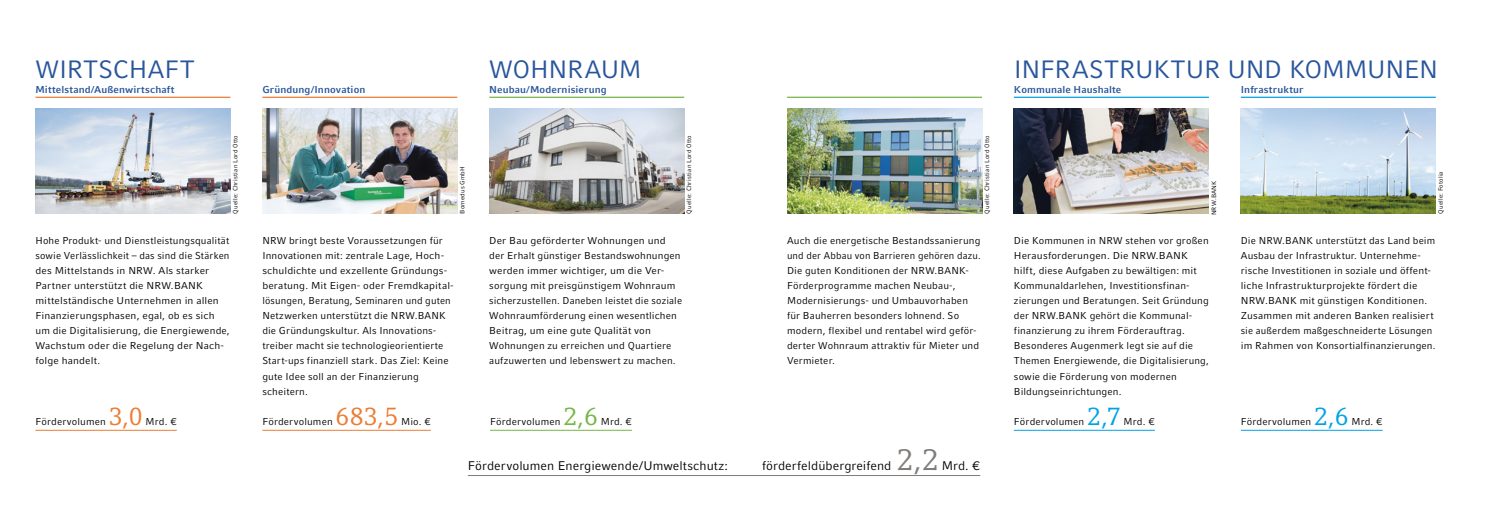
<style>
.page{position:relative;width:1489px;height:525px;background:#fff}
.page>*{position:absolute;margin:0;border:0;box-sizing:border-box;transform-origin:0 0}
.t1{font:30px "Compatil Letter LT";color:#7f7c7a}
.t2{font:25px "Compatil Fact LT";letter-spacing:-.01em;color:#29559c}
.t3{font:25px "Compatil Letter LT";color:#ec7c32}
.t4{font:25px "Compatil Letter LT";color:#00a2e6}
.t5{font:25px "Compatil Letter LT";color:#77b647}
.t6{font:12.5px "Compatil Fact LT";letter-spacing:.005em;color:#000}
.t7{font:10px/15px "Compatil Fact LT";letter-spacing:.015em;color:#000}
.t8{font:700 10px "Compatil Fact LT";letter-spacing:.01em;color:#29559c}
.t9{font:6.25px "Compatil Fact LT";letter-spacing:.025em;color:#000}
</style>
<div class="page">
<hr style="left:35px;top:97px;width:195px;height:1px;background:#ec7c32">
<hr style="left:262px;top:97px;width:195px;height:1px;background:#ec7c32">
<hr style="left:489px;top:97px;width:195px;height:1px;background:#77b647">
<hr style="left:787px;top:97px;width:194px;height:1px;background:#77b647">
<hr style="left:1013px;top:97px;width:195px;height:1px;background:#00a2e6">
<hr style="left:1240px;top:97px;width:195px;height:1px;background:#00a2e6">
<img style="left:35px;top:108px;width:195px;height:105px">
<img style="left:262px;top:108px;width:195px;height:105px">
<img style="left:489px;top:108px;width:195px;height:105px">
<img style="left:787px;top:108px;width:194px;height:105px">
<img style="left:1013px;top:108px;width:195px;height:105px">
<img style="left:1240px;top:108px;width:195px;height:105px">
<hr style="left:35px;top:430px;width:142px;height:1px;background:#ec7c32">
<hr style="left:262px;top:430px;width:169px;height:1px;background:#ec7c32">
<hr style="left:490px;top:430px;width:142px;height:1px;background:#77b647">
<hr style="left:1013px;top:430px;width:141px;height:1px;background:#00a2e6">
<hr style="left:1240px;top:430px;width:142px;height:1px;background:#00a2e6">
<hr style="left:468px;top:475px;width:512px;height:1px;background:#7f7c7a">
<h2 class="t2" style="left:35px;top:55px;width:161px">WIRTSCHAFT</h2>
<h2 class="t2" style="left:489px;top:55px;width:154px">WOHNRAUM</h2>
<h2 class="t2" style="left:1013px;top:55px;width:426px">INFRASTRUKTUR UND KOMMUNEN</h2>
<p class="t8" style="left:35px;top:84px;width:140px">Mittelstand/Außenwirtschaft</p>
<p class="t8" style="left:262px;top:84px;width:105px">Gründung/Innovation</p>
<p class="t8" style="left:489px;top:84px;width:119px">Neubau/Modernisierung</p>
<p class="t8" style="left:1013px;top:84px;width:109px">Kommunale Haushalte</p>
<p class="t8" style="left:1240px;top:84px;width:64px">Infrastruktur</p>
<p class="t9" style="left:232px;top:213px;width:80px;rotate:-90deg">Quelle: Christian Lord Otto</p>
<p class="t9" style="left:458px;top:213px;width:49px;rotate:-90deg">Bomedus GmbH</p>
<p class="t9" style="left:685px;top:213px;width:80px;rotate:-90deg">Quelle: Christian Lord Otto</p>
<p class="t9" style="left:983px;top:213px;width:80px;rotate:-90deg">Quelle: Christian Lord Otto</p>
<p class="t9" style="left:1210px;top:215px;width:36px;rotate:-90deg">NRW.BANK</p>
<p class="t9" style="left:1436px;top:213px;width:44px;rotate:-90deg">Quelle: Fotolia</p>
<p class="t7" style="left:35px;top:233px;width:196px">Hohe Produkt- und Dienstleistungsqualität sowie Verlässlichkeit – das sind die Stärken des Mittelstands in NRW. Als starker Partner unterstützt die NRW.BANK mittelständische Unternehmen in allen Finanzierungsphasen, egal, ob es sich um die Digitalisierung, die Energiewende, Wachstum oder die Regelung der Nach&shy;folge handelt.</p>
<p class="t7" style="left:262px;top:233px;width:193px">NRW bringt beste Voraussetzungen für Innovationen mit: zentrale Lage, Hoch&shy;schuldichte und exzellente Gründungs&shy;beratung. Mit Eigen- oder Fremdkapital&shy;lösungen, Beratung, Seminaren und guten Netzwerken unterstützt die NRW.BANK die Gründungskultur. Als Innovations&shy;treiber macht sie technologieorientierte Start-ups finanziell stark. Das Ziel: Keine gute Idee soll an der Finanzierung scheitern.</p>
<p class="t7" style="left:489px;top:233px;width:194px">Der Bau geförderter Wohnungen und der Erhalt günstiger Bestandswohnungen werden immer wichtiger, um die Ver-- sorgung mit preisgünstigem Wohnraum sicherzustellen. Daneben leistet die soziale Wohnraumförderung einen wesentlichen Beitrag, um eine gute Qualität von Wohnungen zu erreichen und Quartiere aufzuwerten und lebenswert zu machen.</p>
<p class="t7" style="left:787px;top:233px;width:195px">Auch die energetische Bestandssanierung und der Abbau von Barrieren gehören dazu.<br>Die guten Konditionen der NRW.BANK-Förderprogramme machen Neubau-, Modernisierungs- und Umbauvorhaben für Bauherren besonders lohnend. So modern, flexibel und rentabel wird geför&shy;derter Wohnraum attraktiv für Mieter und Vermieter.</p>
<p class="t7" style="left:1013px;top:233px;width:196px">Die Kommunen in NRW stehen vor großen Herausforderungen. Die NRW.BANK hilft, diese Aufgaben zu bewältigen: mit Kommunaldarlehen, Investitionsfinan&shy;zierungen und Beratungen. Seit Gründung der NRW.BANK gehört die Kommunal&shy;finanzierung zu ihrem Förderauftrag.<br>Besonderes Augenmerk legt sie auf die Themen Energiewende, die Digitalisierung, sowie die Förderung von modernen Bildungseinrichtungen.</p>
<p class="t7" style="left:1240px;top:233px;width:196px">Die NRW.BANK unterstützt das Land beim Ausbau der Infrastruktur. Unternehme&shy;rische Investitionen in soziale und öffent&shy;liche Infrastrukturprojekte fördert die NRW.BANK mit günstigen Konditionen.<br>Zusammen mit anderen Banken realisiert sie außerdem maßgeschneiderte Lösungen im Rahmen von Konsortialfinanzierungen.</p>
<p class="t7" style="left:35px;top:413px;width:72px">Fördervolumen</p>
<h2 class="t3" style="left:109px;top:401px;width:36px">3,0</h2>
<p class="t7" style="left:145px;top:413px;width:33px">Mrd. €</p>
<p class="t7" style="left:262px;top:413px;width:72px">Fördervolumen</p>
<h2 class="t3" style="left:335px;top:401px;width:64px">683,5</h2>
<p class="t7" style="left:401px;top:413px;width:31px">Mio. €</p>
<p class="t7" style="left:490px;top:413px;width:72px">Fördervolumen</p>
<h2 class="t5" style="left:563px;top:401px;width:36px">2,6</h2>
<p class="t7" style="left:600px;top:413px;width:33px">Mrd. €</p>
<p class="t7" style="left:1013px;top:413px;width:72px">Fördervolumen</p>
<h2 class="t4" style="left:1087px;top:401px;width:35px">2,7</h2>
<p class="t7" style="left:1123px;top:413px;width:33px">Mrd. €</p>
<p class="t7" style="left:1240px;top:413px;width:72px">Fördervolumen</p>
<h2 class="t4" style="left:1313px;top:401px;width:36px">2,6</h2>
<p class="t7" style="left:1351px;top:413px;width:33px">Mrd. €</p>
<h1 class="t1" style="left:897px;top:442px;width:43px">2,2</h1>
<p class="t6" style="left:468px;top:458px;width:262px">Fördervolumen Energiewende/Umweltschutz:</p>
<p class="t6" style="left:762px;top:458px;width:131px">förderfeldübergreifend</p>
<p class="t6" style="left:941px;top:458px;width:40px">Mrd. €</p>
</div>
